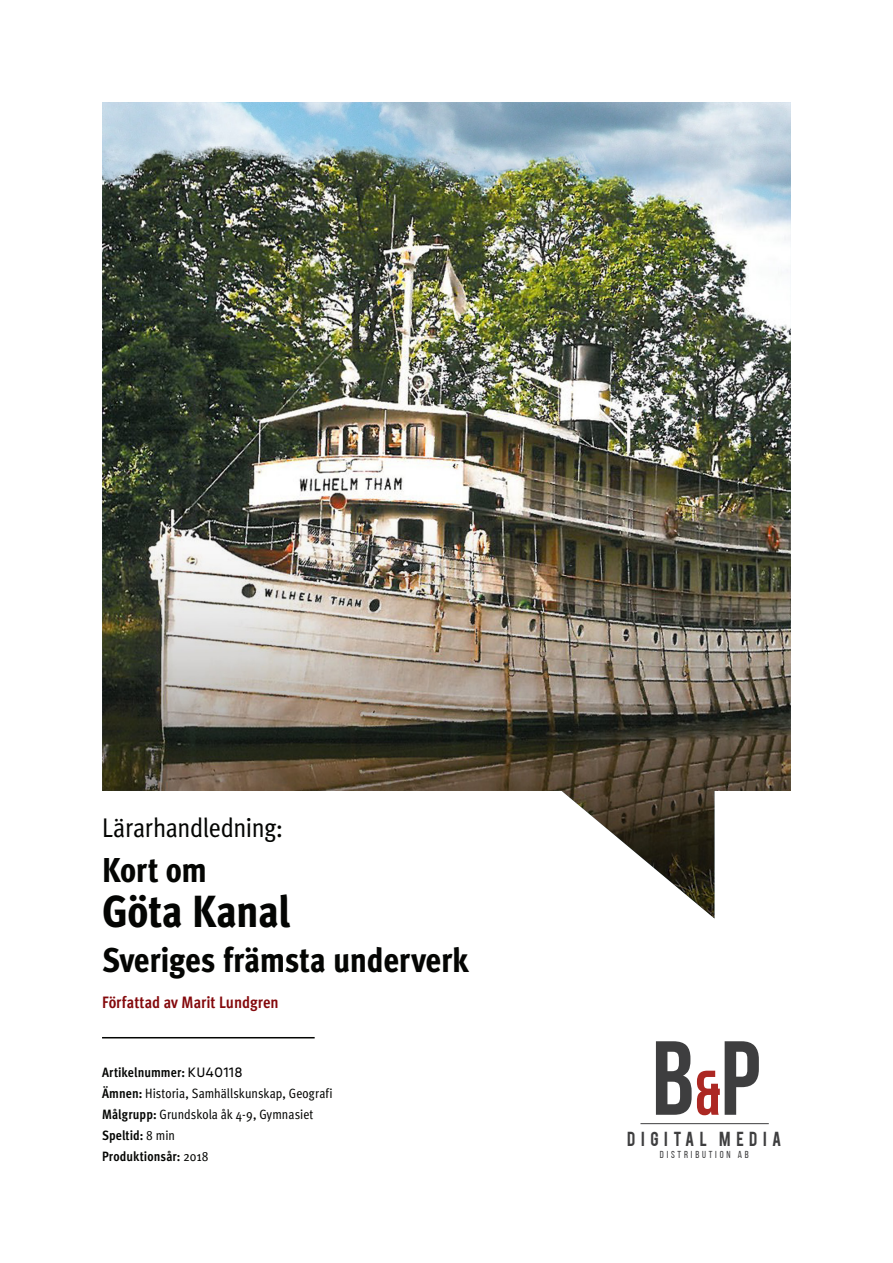
<style>
.page{position:relative;width:893px;height:1263px;background:#fff}
.page>*{position:absolute;margin:0;border:0;box-sizing:border-box;transform-origin:0 0}
.t1{font:700 105px "Bebas Neue";color:#3e3e3f}
.t2{font:800 condensed 45px "FF Meta Pro";letter-spacing:-.01em;color:#040503}
.t3{font:800 condensed 34.5px "FF Meta Pro";letter-spacing:-.01em;color:#040503}
.t4{font:condensed 27px "FF Meta Pro";letter-spacing:-.015em;color:#040503}
.t5{font:700 condensed 16.5px "FF Meta Pro";color:#84090c}
.t6{font:15.9px "Bebas";letter-spacing:.35em;color:#3e3e3f}
.t7{font:condensed 13.5px "FF Meta Pro";color:#040503}
.t8{font:700 condensed 13.5px "FF Meta Pro";letter-spacing:.005em;color:#040503}
.t9{font:10.05px "Bebas Neue";letter-spacing:.28em;color:#3e3e3f}
.s1{font-family:"Qanelas";font-weight:500;font-stretch:normal;color:#000}
.s2{font-weight:700}
.s3{font-weight:400}
.s4{font-size:63px;color:#ac2823}
</style>
<div class="page">
<img style="left:102px;top:102px;width:689px;height:816px">
<hr style="left:102px;top:1037px;width:213px;height:1px;background:#040503">
<hr style="left:640px;top:1123px;width:129px;height:1px;background:#3e3e3f">
<p class="t4" style="left:102px;top:807px;width:182px">Lärarhandledning:</p>
<p class="t3" style="left:102px;top:843px;width:107px">Kort om</p>
<p class="t2" style="left:102px;top:877px;width:189px">Göta Kanal</p>
<p class="t3" style="left:102px;top:933px;width:368px">Sveriges främsta underverk</p>
<p class="t5" style="left:102px;top:989px;width:178px">Författad av Marit Lundgren</p>
<p class="t8" style="left:102px;top:1062px;width:142px">Artikelnummer: <span class="s1">KU40118</span></p>
<p class="t7" style="left:102px;top:1083px;width:232px"><span class="s2">Ämnen:</span> Historia, Samhällskunskap, Geografi</p>
<p class="t7" style="left:102px;top:1104px;width:213px"><span class="s2">Målgrupp:</span> Grundskola åk 4-9, Gymnasiet</p>
<p class="t8" style="left:102px;top:1125px;width:74px">Speltid: <span class="s3">8 min</span></p>
<p class="t8" style="left:102px;top:1146px;width:108px">Produktionsår: <span class="s3">2018</span></p>
<p class="t1" style="left:652px;top:1021px;width:110px">B<span class="s4">&amp;</span>P</p>
<p class="t6" style="left:627px;top:1127px;width:156px">DIGITAL MEDIA</p>
<p class="t9" style="left:660px;top:1148px;width:90px">DISTRIBUTION AB</p>
</div>
